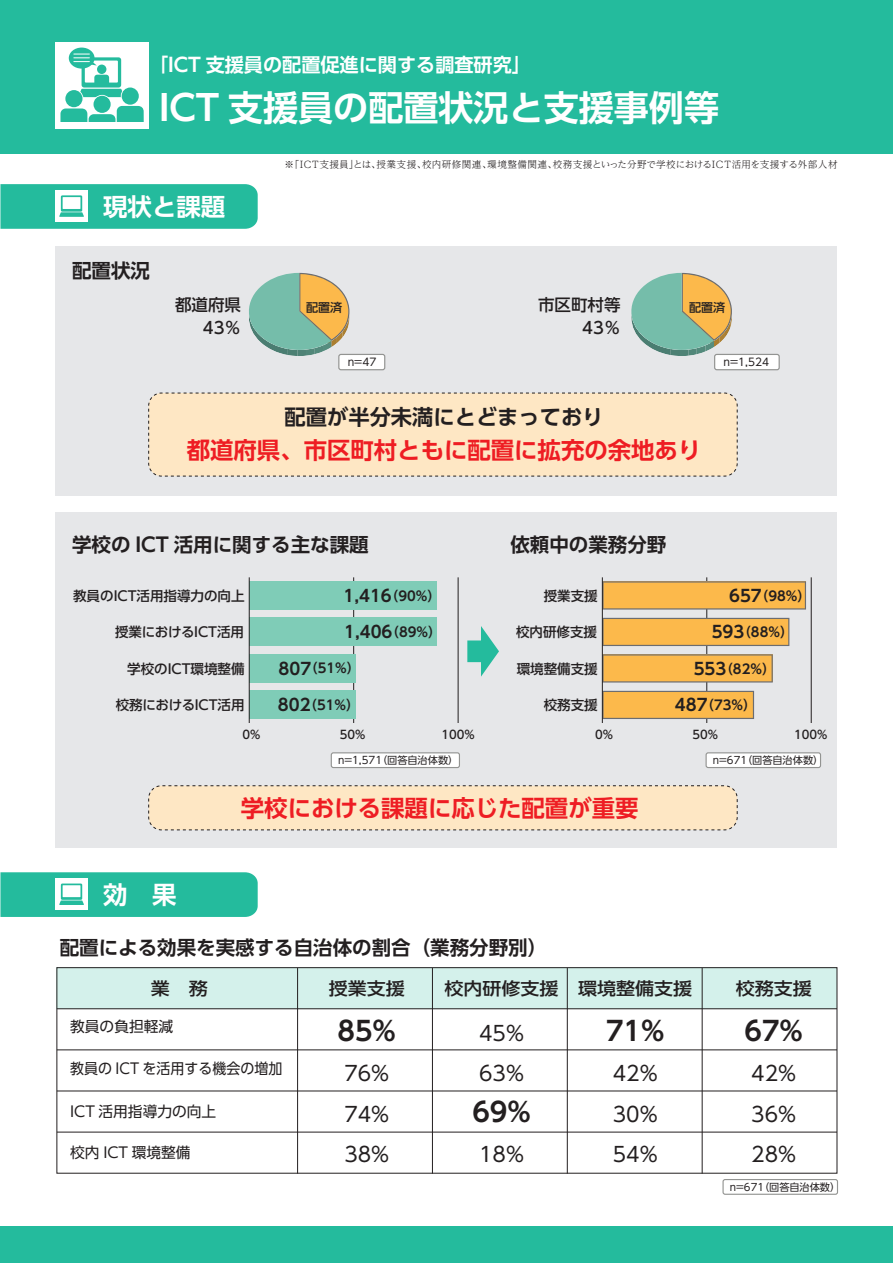
<style>
.page{position:relative;width:893px;height:1263px;background:#fff}
.page>*{position:absolute;margin:0;border:0;box-sizing:border-box;transform-origin:0 0}
.t1{font:700 35.1px "UD Shin Go Pro De";color:#fff}
.t2{font:700 26.55px "UD Shin Go Pro De";color:#231f20}
.t3{font:700 24.45px "UD Shin Go Pro De";color:#fff}
.t4{font:700 23.4px "UD Shin Go Pro De";color:#ee1d23}
.t5{font:700 21.3px "UD Shin Go Pro De";color:#231f20}
.t6{font:20.4px/40.3px "UD Shin Go Pro";color:#231f20;text-align:justify}
.t7{font:700 19.5px "UD Shin Go Pro De";color:#231f20}
.t8{font:700 19.2px "UD Shin Go Pro De";color:#fff}
.t9{font:500 17.4px "UD Shin Go Pro";color:#231f20;scale:1.09 1}
.t10{font:700 16.5px "UD Shin Go Pro De";color:#231f20}
.t11{font:500 16.5px/22.5px "UD Shin Go Pro";color:#231f20;text-align:right}
.t12{font:14.7px "UD Shin Go Pro";color:#231f20}
.t13{font:14.7px "UD Shin Go Pro";color:#231f20;scale:.95 1}
.t14{font:500 13.5px "UD Shin Go Pro";color:#231f20}
.t15{font:700 13.2px "UD Shin Go Pro De";color:#231f20}
.t16{font:500 12px "UD Shin Go Pro";color:#231f20}
.t17{font:500 11.7px "UD Shin Go Pro";color:#231f20}
.t18{font:10.65px "UD Shin Go Pro";color:#231f20}
.t19{font:10.2px "UD Shin Go Pro";color:#231f20}
.t20{font:300 9.6px "UD Reimin Pro";letter-spacing:.05em;color:#231f20}
.s1{font-size:13.2px}
.s2{font-size:16.5px}
.s3{font-size:10.35px}
</style>
<div class="page">
<div style="left:0;top:0;width:893px;height:154px;background:#24bb9d"></div>
<div style="left:0;top:1226px;width:893px;height:37px;background:#24bb9d"></div>
<div style="left:55px;top:246px;width:782px;height:250px;background:#e6e7e9"></div>
<div style="left:55px;top:512px;width:782px;height:336px;background:#e6e7e9"></div>
<div style="left:55px;top:42px;width:94px;height:87px;background:#fff"></div>
<svg style="left:69px;top:48px;width:26px;height:21px"></svg>
<svg style="left:74px;top:54px;width:48px;height:43px"></svg>
<div style="left:93px;top:95px;width:19px;height:19px;border:2px solid #fff;border-radius:50%"></div>
<div style="left:121px;top:87px;width:19px;height:19px;border:2px solid #fff;border-radius:50%"></div>
<div style="left:64px;top:89px;width:19px;height:19px;border:2px solid #fff;border-radius:50%"></div>
<div style="left:94px;top:96px;width:17px;height:17px;background:#24bb9d;border-radius:50%"></div>
<div style="left:122px;top:87px;width:17px;height:18px;background:#24bb9d;border-radius:50%"></div>
<svg style="left:60px;top:104px;width:84px;height:18px"></svg>
<div style="left:65px;top:90px;width:18px;height:17px;background:#24bb9d;border-radius:50%"></div>
<svg style="left:0;top:184px;width:258px;height:45px;background:#36c0a5"></svg>
<svg style="left:0;top:872px;width:258px;height:45px;background:#36c0a5"></svg>
<div style="left:149px;top:786px;width:588px;height:44px;background:#fee7c4;border-radius:13px"></div>
<div style="left:148px;top:785px;width:590px;height:45px;border:1px dashed #231f20;border-radius:13px"></div>
<div style="left:149px;top:393px;width:588px;height:83px;background:#fee7c4;border-radius:13px"></div>
<div style="left:148px;top:393px;width:590px;height:83px;border:1px dashed #231f20;border-radius:13px"></div>
<div style="left:715px;top:354px;width:64px;height:16px;background:#fff;border-radius:2px"></div>
<div style="left:714px;top:354px;width:66px;height:16px;border:1px solid #939492;border-radius:2px"></div>
<div style="left:339px;top:354px;width:46px;height:16px;background:#fff;border-radius:2px"></div>
<div style="left:338px;top:354px;width:47px;height:16px;border:1px solid #939492;border-radius:2px"></div>
<hr style="left:353px;top:577px;width:1px;height:146px;background:#231f20">
<hr style="left:458px;top:577px;width:1px;height:146px;background:#231f20">
<div style="left:250px;top:581px;width:187px;height:28px;background:#7fccb7"></div>
<div style="left:250px;top:618px;width:187px;height:28px;background:#7fccb7"></div>
<div style="left:250px;top:654px;width:106px;height:28px;background:#7fccb7"></div>
<div style="left:250px;top:691px;width:106px;height:28px;background:#7fccb7"></div>
<hr style="left:706px;top:577px;width:1px;height:146px;background:#231f20">
<hr style="left:811px;top:577px;width:1px;height:146px;background:#231f20">
<svg style="left:603px;top:581px;width:203px;height:28px;background:#f1b34d"></svg>
<svg style="left:603px;top:618px;width:186px;height:28px;background:#efb24e"></svg>
<svg style="left:603px;top:654px;width:170px;height:28px;background:#f1b34d"></svg>
<svg style="left:603px;top:691px;width:151px;height:28px;background:#efb24e"></svg>
<svg style="left:467px;top:626px;width:32px;height:51px"></svg>
<svg style="left:631px;top:273px;width:102px;height:83px"></svg>
<svg style="left:249px;top:273px;width:101px;height:83px"></svg>
<div style="left:57px;top:968px;width:780px;height:41px;background:#d4f1eb"></div>
<div style="left:56px;top:967px;width:781px;height:206px;border:1px solid #231f20"></div>
<hr style="left:57px;top:1132px;width:780px;height:1px;background:#231f20">
<hr style="left:57px;top:1090px;width:780px;height:1px;background:#231f20">
<hr style="left:57px;top:1049px;width:780px;height:1px;background:#231f20">
<hr style="left:57px;top:1008px;width:780px;height:1px;background:#231f20">
<hr style="left:702px;top:968px;width:1px;height:205px;background:#231f20">
<hr style="left:567px;top:968px;width:1px;height:205px;background:#231f20">
<hr style="left:432px;top:968px;width:1px;height:205px;background:#231f20">
<hr style="left:297px;top:968px;width:1px;height:205px;background:#231f20">
<div style="left:722px;top:1179px;width:116px;height:16px;border:1px solid #939492;border-radius:2px"></div>
<div style="left:706px;top:753px;width:114px;height:14px;background:#fff;border-radius:2px"></div>
<div style="left:705px;top:752px;width:116px;height:16px;border:1px solid #939492;border-radius:2px"></div>
<div style="left:331px;top:753px;width:128px;height:14px;background:#fff;border-radius:2px"></div>
<div style="left:331px;top:752px;width:129px;height:16px;border:1px solid #939492;border-radius:2px"></div>
<hr style="left:602px;top:577px;width:1px;height:146px;background:#231f20">
<hr style="left:249px;top:577px;width:1px;height:146px;background:#231f20">
<h3 class="t8" style="left:149px;top:49px;width:383px">「ICT 支援員の配置促進に関する調査研究」</h3>
<h1 class="t1" style="left:159px;top:79px;width:561px">ICT 支援員の配置状況と支援事例等</h1>
<h3 class="t3" style="left:103px;top:187px;width:124px">現状と課題</h3>
<h3 class="t7" style="left:72px;top:255px;width:80px">配置状況</h3>
<p class="t11" style="left:175px;top:293px;width:68px">都道府県<br>43％</p>
<p class="t20" style="left:284px;top:157px;width:555px">※「ICT支援員」とは、授業支援、校内研修関連、環境整備関連、校務支援といった分野で学校におけるICT活用を支援する外部人材</p>
<p class="t11" style="left:538px;top:293px;width:84px">市区町村等<br>43％</p>
<p class="t16" style="left:306px;top:298px;width:38px">配置済</p>
<p class="t16" style="left:689px;top:298px;width:38px">配置済</p>
<p class="t18" style="left:348px;top:354px;width:30px">n=47</p>
<p class="t18" style="left:723px;top:354px;width:47px">n=1,524</p>
<h3 class="t5" style="left:285px;top:399px;width:320px">配置が半分未満にとどまっており</h3>
<h3 class="t4" style="left:187px;top:431px;width:516px">都道府県、市区町村ともに配置に拡充の余地あり</h3>
<h3 class="t7" style="left:72px;top:528px;width:298px">学校の ICT 活用に関する主な課題</h3>
<h3 class="t7" style="left:510px;top:528px;width:158px">依頼中の業務分野</h3>
<p class="t10" style="left:344px;top:582px;width:99px">1,416<span class="s1">（90%）</span></p>
<p class="t10" style="left:344px;top:619px;width:99px">1,406<span class="s1">（89%）</span></p>
<p class="t15" style="left:279px;top:658px;width:83px"><span class="s2">807</span>（51%）</p>
<p class="t15" style="left:278px;top:694px;width:83px"><span class="s2">802</span>（51%）</p>
<p class="t14" style="left:73px;top:584px;width:173px">教員のICT活用指導力の向上</p>
<p class="t14" style="left:115px;top:621px;width:130px">授業におけるICT活用</p>
<p class="t14" style="left:127px;top:658px;width:119px">学校のICT環境整備</p>
<p class="t14" style="left:116px;top:694px;width:130px">校務におけるICT活用</p>
<p class="t17" style="left:242px;top:725px;width:19px">0%</p>
<p class="t17" style="left:340px;top:725px;width:27px">50%</p>
<p class="t17" style="left:441px;top:725px;width:35px">100%</p>
<p class="t15" style="left:729px;top:585px;width:83px"><span class="s2">657</span>（98%）</p>
<p class="t15" style="left:712px;top:621px;width:83px"><span class="s2">593</span>（88%）</p>
<p class="t15" style="left:694px;top:658px;width:83px"><span class="s2">553</span>（82%）</p>
<p class="t15" style="left:675px;top:694px;width:83px"><span class="s2">487</span>（73%）</p>
<p class="t14" style="left:544px;top:584px;width:56px">授業支援</p>
<p class="t14" style="left:516px;top:621px;width:83px">校内研修支援</p>
<p class="t14" style="left:517px;top:658px;width:83px">環境整備支援</p>
<p class="t14" style="left:544px;top:694px;width:56px">校務支援</p>
<p class="t17" style="left:595px;top:725px;width:19px">0%</p>
<p class="t17" style="left:692px;top:725px;width:27px">50%</p>
<p class="t17" style="left:794px;top:725px;width:35px">100%</p>
<p class="t19" style="left:338px;top:752px;width:122px">n=<span class="s3">1,571</span>（回答自治体数）</p>
<p class="t19" style="left:713px;top:752px;width:112px">n=671（回答自治体数）</p>
<h3 class="t3" style="left:103px;top:875px;width:75px">効　果</h3>
<h3 class="t4" style="left:241px;top:789px;width:399px">学校における課題に応じた配置が重要</h3>
<h3 class="t7" style="left:60px;top:931px;width:489px">配置による効果を実感する自治体の割合（業務分野別）</h3>
<p class="t9" style="left:151px;top:974px;width:54px">業　務</p>
<p class="t9" style="left:329px;top:974px;width:71px">授業支援</p>
<p class="t9" style="left:444px;top:974px;width:229px">校内研修支援 環境整備支援</p>
<p class="t9" style="left:736px;top:974px;width:71px">校務支援</p>
<p class="t12" style="left:70px;top:1015px;width:105px">教員の負担軽減</p>
<h2 class="t2" style="left:338px;top:1009px;width:60px">85%</h2>
<h3 class="t6" style="left:344px;top:1052px;width:46px">76% 74% 38%</h3>
<p class="t13" style="left:70px;top:1057px;width:225px">教員の ICT を活用する機会の増加</p>
<p class="t12" style="left:70px;top:1099px;width:148px">ICT 活用指導力の向上</p>
<p class="t12" style="left:70px;top:1141px;width:122px">校内 ICT 環境整備</p>
<h3 class="t6" style="left:479px;top:1012px;width:46px">45%<br>63%</h3>
<h2 class="t2" style="left:472px;top:1090px;width:60px">69%</h2>
<h3 class="t6" style="left:479px;top:1133px;width:46px">18%</h3>
<h2 class="t2" style="left:606px;top:1009px;width:60px">71%</h2>
<h3 class="t6" style="left:613px;top:1052px;width:46px">42% 30% 54%</h3>
<h2 class="t2" style="left:744px;top:1009px;width:60px">67%</h2>
<h3 class="t6" style="left:751px;top:1052px;width:46px">42% 36% 28%</h3>
<p class="t19" style="left:730px;top:1179px;width:112px">n=671（回答自治体数）</p>
</div>
